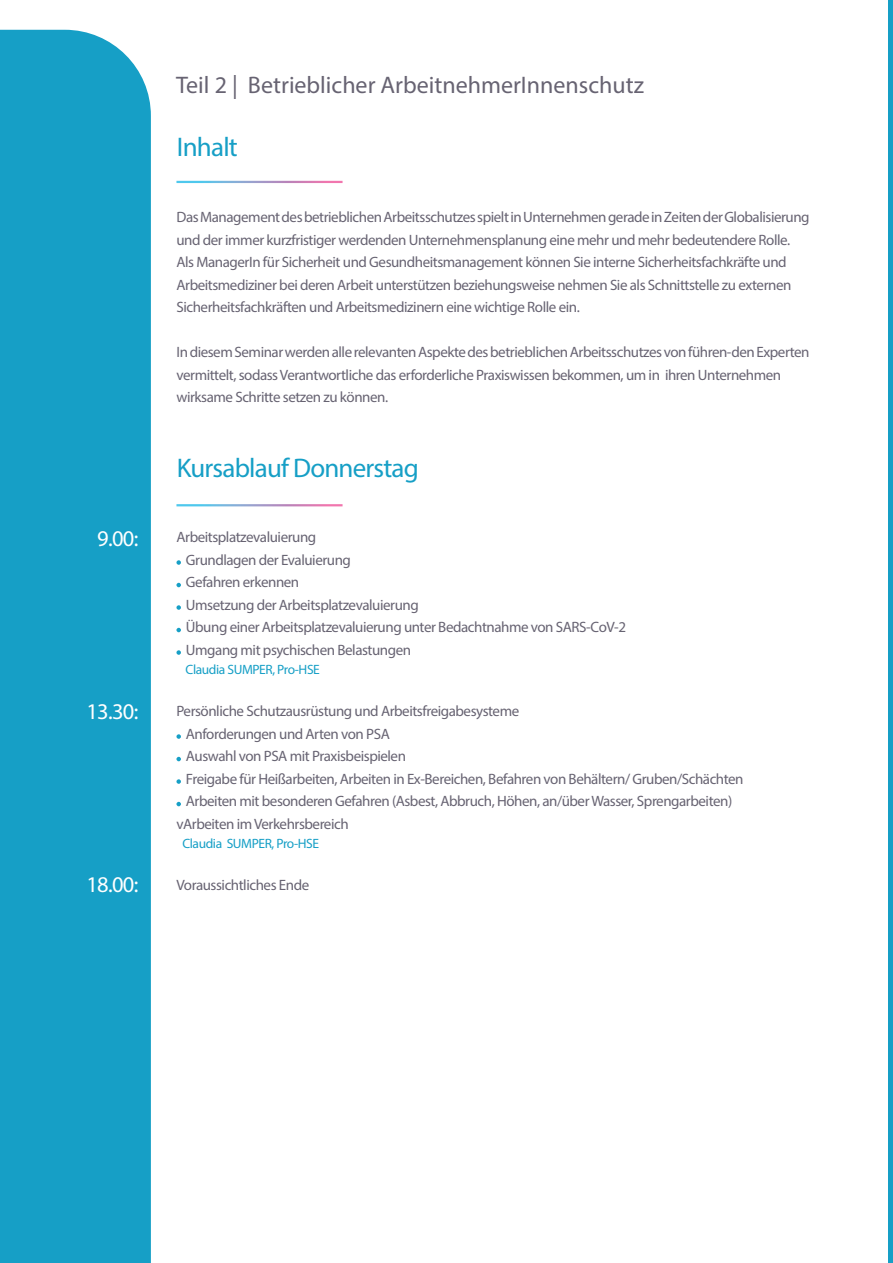
<style>
.page{position:relative;width:893px;height:1263px;background:#fff}
.page>*{position:absolute;margin:0;border:0;box-sizing:border-box;transform-origin:0 0}
.t1{font:27px "Myriad Pro";letter-spacing:-.03em;color:#169fc6}
.t2{font:24px "Myriad Pro";color:#676372}
.t3{font:22.5px "Myriad Pro";letter-spacing:-.03em;color:#fff}
.t4{font:15px/22.5px "Myriad Pro";letter-spacing:-.03em;color:#676372}
.t5{font:13.5px "Myriad Pro";letter-spacing:-.03em;color:#169fc6}
</style>
<div class="page">
<div style="left:0;top:30px;width:151px;height:1233px;background:#169fc6"></div>
<hr style="left:889px;top:0;width:4px;height:1263px;background:#169fc6">
<svg style="left:176px;top:560px;width:5px;height:5px"></svg>
<svg style="left:176px;top:583px;width:5px;height:4px"></svg>
<svg style="left:176px;top:605px;width:5px;height:5px"></svg>
<svg style="left:176px;top:628px;width:5px;height:4px"></svg>
<svg style="left:176px;top:650px;width:5px;height:5px"></svg>
<svg style="left:176px;top:734px;width:5px;height:5px"></svg>
<svg style="left:176px;top:757px;width:5px;height:4px"></svg>
<svg style="left:176px;top:779px;width:5px;height:5px"></svg>
<svg style="left:176px;top:802px;width:5px;height:4px"></svg>
<p class="t3" style="left:97px;top:524px;width:43px">9.00:</p>
<p class="t3" style="left:86px;top:698px;width:54px">13.30:</p>
<p class="t3" style="left:86px;top:871px;width:54px">18.00:</p>
<p class="t2" style="left:176px;top:71px;width:469px">Teil 2 | Betrieblicher ArbeitnehmerInnenschutz</p>
<p class="t1" style="left:177px;top:130px;width:62px">Inhalt</p>
<p class="t4" style="left:176px;top:206px;width:635px">Das Management des betrieblichen Arbeitsschutzes spielt in Unternehmen gerade in Zeiten der Globalisierung und der immer kurzfristiger werdenden Unternehmensplanung eine mehr und mehr bedeutendere Rolle.<br>Als ManagerIn für Sicherheit und Gesundheitsmanagement können Sie interne Sicherheitsfachkräfte und Arbeitsmediziner bei deren Arbeit unterstützen beziehungsweise nehmen Sie als Schnittstelle zu externen Sicherheitsfachkräften und Arbeitsmedizinern eine wichtige Rolle ein.</p>
<p class="t4" style="left:176px;top:341px;width:635px">In diesem Seminar werden alle relevanten Aspekte des betrieblichen Arbeitsschutzes von führen-den Experten vermittelt, sodass Verantwortliche das erforderliche Praxiswissen bekommen, um in ihren Unternehmen wirksame Schritte setzen zu können.</p>
<p class="t1" style="left:177px;top:451px;width:243px">Kursablauf Donnerstag</p>
<p class="t4" style="left:176px;top:526px;width:141px">Arbeitsplatzevaluierung</p>
<p class="t4" style="left:186px;top:548px;width:166px">Grundlagen der Evaluierung</p>
<p class="t4" style="left:186px;top:571px;width:115px">Gefahren erkennen</p>
<p class="t4" style="left:186px;top:593px;width:234px">Umsetzung der Arbeitsplatzevaluierung</p>
<p class="t4" style="left:186px;top:616px;width:442px">Übung einer Arbeitsplatzevaluierung unter Bedachtnahme von SARS-CoV-2</p>
<p class="t4" style="left:186px;top:638px;width:227px">Umgang mit psychischen Belastungen</p>
<p class="t5" style="left:186px;top:661px;width:136px">Claudia SUMPER, Pro-HSE</p>
<p class="t4" style="left:176px;top:700px;width:344px">Persönliche Schutzausrüstung und Arbeitsfreigabesysteme</p>
<p class="t4" style="left:186px;top:722px;width:205px">Anforderungen und Arten von PSA</p>
<p class="t4" style="left:186px;top:745px;width:222px">Auswahl von PSA mit Praxisbeispielen</p>
<p class="t4" style="left:186px;top:767px;width:559px">Freigabe für Heißarbeiten, Arbeiten in Ex-Bereichen, Befahren von Behältern/ Gruben/Schächten</p>
<p class="t4" style="left:186px;top:790px;width:548px">Arbeiten mit besonderen Gefahren (Asbest, Abbruch, Höhen, an/über Wasser, Sprengarbeiten)</p>
<p class="t4" style="left:176px;top:812px;width:174px">vArbeiten im Verkehrsbereich</p>
<p class="t5" style="left:182px;top:835px;width:138px">Claudia SUMPER, Pro-HSE</p>
<p class="t4" style="left:176px;top:874px;width:134px">Voraussichtliches Ende</p>
</div>
